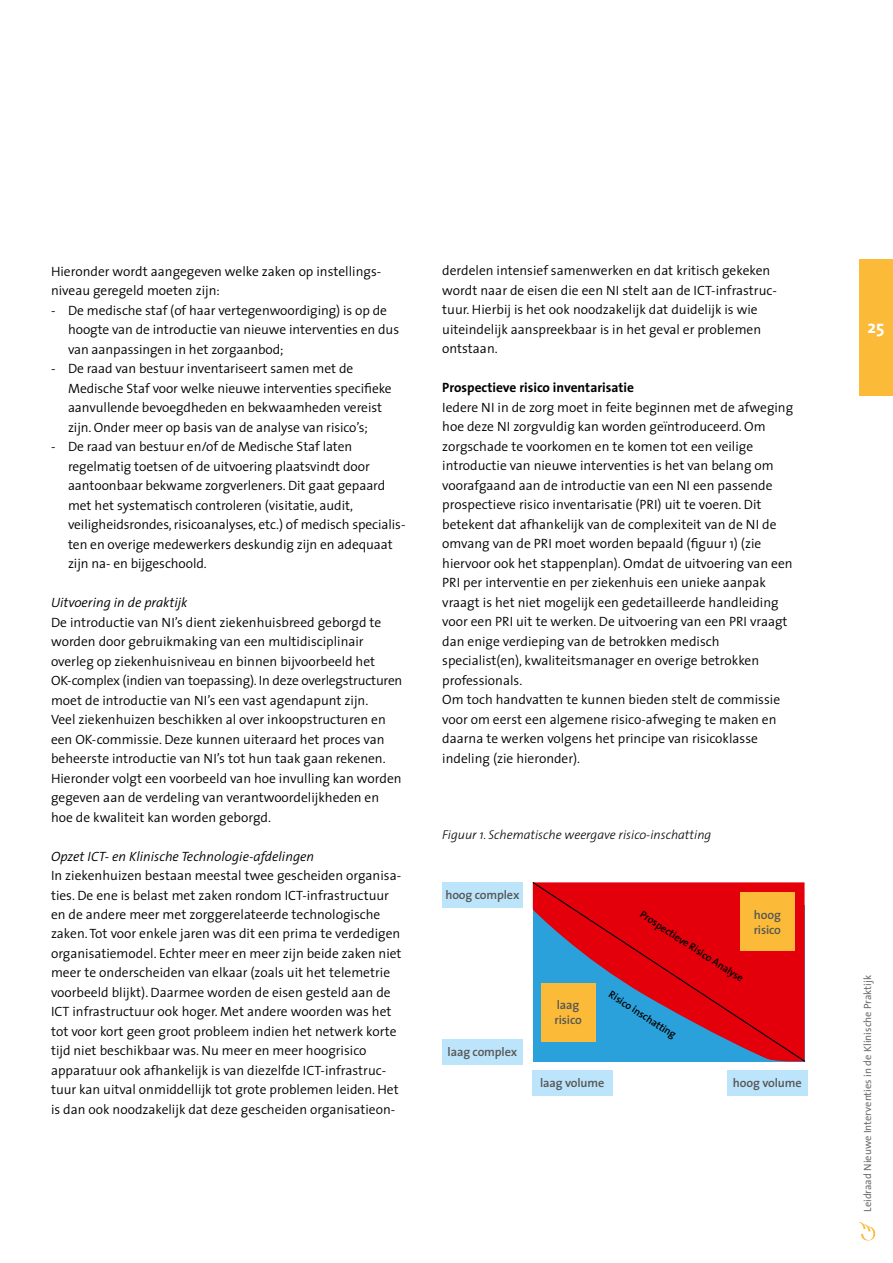
<style>
.page{position:relative;width:893px;height:1263px;background:#fff}
.page>*{position:absolute;margin:0;border:0;box-sizing:border-box;transform-origin:0 0}
.t1{font:700 18px "The Sans";color:#fff}
.t2{font:300 13.5px/19.5px "The Sans";color:#000}
.t3{font:italic 300 13.5px "The Sans";color:#000}
.t4{font:700 13.5px "The Sans";color:#000}
.t5{font:italic 300 12.75px "The Sans";color:#000}
.t6{font:600 12.3px/15px "The Sans";letter-spacing:-.01em;color:#565655}
.t7{font:10.5px "The Sans";color:#6e6e6e}
.t8{font:600 10.5px "The Sans";color:#000}
</style>
<div class="page">
<div style="left:859px;top:259px;width:34px;height:136px;background:#fbbb38"></div>
<svg style="left:858px;top:1222px;width:17px;height:19px"></svg>
<div style="left:442px;top:882px;width:81px;height:25px;background:#bce4fa"></div>
<div style="left:442px;top:1039px;width:81px;height:25px;background:#bce4fa"></div>
<div style="left:532px;top:1070px;width:80px;height:25px;background:#bce4fa"></div>
<div style="left:727px;top:1070px;width:80px;height:25px;background:#bce4fa"></div>
<svg style="left:532px;top:882px;width:274px;height:180px;background:#b4454a"></svg>
<p class="t2" style="left:51px;top:261px;width:330px">Hieronder wordt aangegeven welke zaken op instellings&shy;niveau geregeld moeten zijn:</p>
<p class="t2" style="left:68px;top:300px;width:333px;text-indent:-17px">- De medische staf (of haar vertegenwoordiging) is op de hoogte van de introductie van nieuwe interventies en dus van aanpassingen in het zorgaanbod;</p>
<p class="t2" style="left:68px;top:358px;width:325px;text-indent:-17px">- De raad van bestuur inventariseert samen met de Medische Staf voor welke nieuwe interventies specifieke aanvullende bevoegdheden en bekwaamheden vereist zijn. Onder meer op basis van de analyse van risico’s;</p>
<p class="t2" style="left:68px;top:436px;width:339px;text-indent:-17px">- De raad van bestuur en/of de Medische Staf laten regelmatig toetsen of de uitvoering plaatsvindt door aantoonbaar bekwame zorgverleners. Dit gaat gepaard met het systematisch controleren (visitatie, audit, veiligheidsrondes, risicoanalyses, etc.) of medisch specialis&shy;ten en overige medewerkers deskundig zijn en adequaat zijn na- en bijgeschoold.</p>
<p class="t3" style="left:51px;top:591px;width:138px">Uitvoering in de praktijk</p>
<p class="t2" style="left:51px;top:612px;width:353px">De introductie van NI’s dient ziekenhuisbreed geborgd te worden door gebruikmaking van een multidisciplinair overleg op ziekenhuisniveau en binnen bijvoorbeeld het OK-complex (indien van toepassing). In deze overlegstructuren moet de introductie van NI’s een vast agendapunt zijn.<br>Veel ziekenhuizen beschikken al over inkoopstructuren en een OK-commissie. Deze kunnen uiteraard het proces van beheerste introductie van NI’s tot hun taak gaan rekenen.<br>Hieronder volgt een voorbeeld van hoe invulling kan worden gegeven aan de verdeling van verantwoordelijkheden en hoe de kwaliteit kan worden geborgd.</p>
<p class="t3" style="left:51px;top:845px;width:265px">Opzet ICT- en Klinische Technologie-afdelingen</p>
<p class="t2" style="left:51px;top:865px;width:352px">In ziekenhuizen bestaan meestal twee gescheiden organisa&shy;ties. De ene is belast met zaken rondom ICT-infrastructuur en de andere meer met zorggerelateerde technologische zaken. Tot voor enkele jaren was dit een prima te verdedigen organisatiemodel. Echter meer en meer zijn beide zaken niet meer te onderscheiden van elkaar (zoals uit het telemetrie voorbeeld blijkt). Daarmee worden de eisen gesteld aan de ICT infrastructuur ook hoger. Met andere woorden was het tot voor kort geen groot probleem indien het netwerk korte tijd niet beschikbaar was. Nu meer en meer hoogrisico apparatuur ook afhankelijk is van diezelfde ICT-infrastruc&shy;tuur kan uitval onmiddellijk tot grote problemen leiden. Het is dan ook noodzakelijk dat deze gescheiden organisatieon-</p>
<p class="t2" style="left:442px;top:261px;width:336px">derdelen intensief samenwerken en dat kritisch gekeken wordt naar de eisen die een NI stelt aan de ICT-infrastruc&shy;tuur. Hierbij is het ook noodzakelijk dat duidelijk is wie uiteindelijk aanspreekbaar is in het geval er problemen ontstaan.</p>
<p class="t4" style="left:442px;top:376px;width:193px">Prospectieve risico inventarisatie</p>
<p class="t2" style="left:442px;top:397px;width:353px">Iedere NI in de zorg moet in feite beginnen met de afweging hoe deze NI zorgvuldig kan worden geïntroduceerd. Om zorgschade te voorkomen en te komen tot een veilige introductie van nieuwe interventies is het van belang om voorafgaand aan de introductie van een NI een passende prospectieve risico inventarisatie (PRI) uit te voeren. Dit betekent dat afhankelijk van de complexiteit van de NI de omvang van de PRI moet worden bepaald (figuur 1) (zie hiervoor ook het stappenplan). Omdat de uitvoering van een PRI per interventie en per ziekenhuis een unieke aanpak vraagt is het niet mogelijk een gedetailleerde handleiding voor een PRI uit te werken. De uitvoering van een PRI vraagt dan enige verdieping van de betrokken medisch specialist(en), kwaliteitsmanager en overige betrokken professionals.<br>Om toch handvatten te kunnen bieden stelt de commissie voor om eerst een algemene risico-afweging te maken en daarna te werken volgens het principe van risicoklasse indeling (zie hieronder).</p>
<p class="t5" style="left:442px;top:824px;width:271px">Figuur 1. Schematische weergave risico-inschatting</p>
<p class="t6" style="left:445px;top:887px;width:76px">hoog complex</p>
<p class="t6" style="left:448px;top:1044px;width:71px">laag complex</p>
<p class="t6" style="left:554px;top:997px;width:29px">laag risico</p>
<p class="t8" style="left:646px;top:906px;width:122px;rotate:33deg">Prospectieve Risico Analyse</p>
<p class="t8" style="left:615px;top:986px;width:80px;rotate:33deg">Risico inschatting</p>
<p class="t6" style="left:754px;top:906px;width:29px">hoog risico</p>
<p class="t6" style="left:540px;top:1075px;width:66px">laag volume</p>
<p class="t6" style="left:733px;top:1075px;width:70px">hoog volume</p>
<h1 class="t1" style="left:867px;top:312px;width:19px">25</h1>
<p class="t7" style="left:859px;top:1212px;width:238px;rotate:-90deg">Leidraad Nieuwe Interventies in de Klinische Praktijk</p>
</div>
